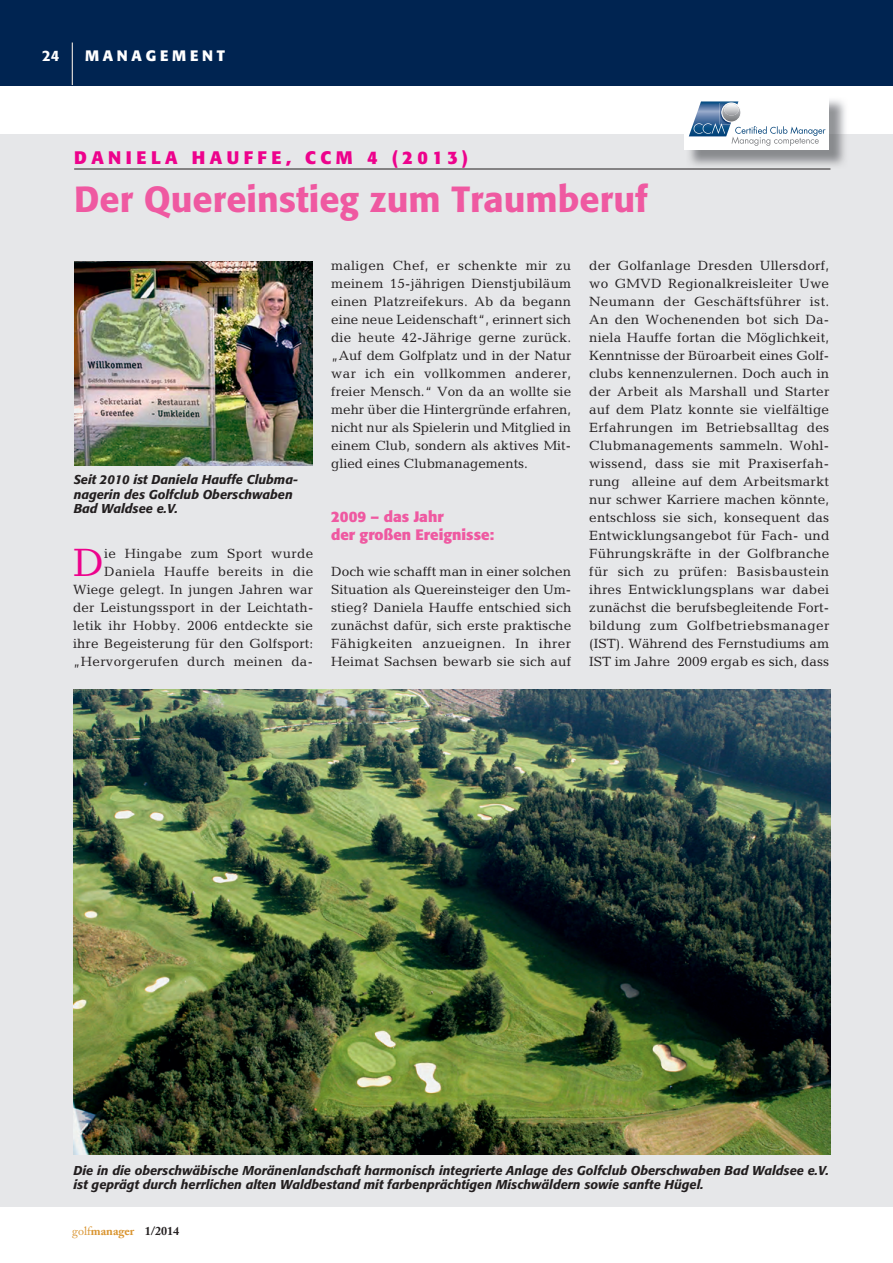
<style>
.page{position:relative;width:893px;height:1263px;background:#fff}
.page>*{position:absolute;margin:0;border:0;box-sizing:border-box;transform-origin:0 0}
.t1{font:39.9px "Candida";color:#ed028c}
.t2{font:500 36px "Formata";color:#ef59a1}
.t3{font:700 18px "Formata";letter-spacing:.25em;color:#ed028c}
.t4{font:700 15px/18px "Formata";color:#ef59a1}
.t5{font:700 15px "Formata";letter-spacing:.25em;color:#fff}
.t6{font:500 15px "Formata";color:#fff}
.t7{font:13.5px/18px "Candida";letter-spacing:.01em;color:#231f20;text-align:justify}
.t8{font:italic 500 12.75px/14.4px "Formata";color:#231f20}
.t9{font:700 12px "Adobe Caslon Pro";color:#d9942f}
.s1{font-weight:400}
.s2{color:#231f20}
</style>
<div class="page">
<div style="left:0;top:0;width:893px;height:85px;background:#002451"></div>
<hr style="left:72px;top:43px;width:1px;height:42px;background:#fff">
<div style="left:0;top:134px;width:893px;height:1072px;background:#e6e7e9"></div>
<img style="left:687px;top:100px;width:158px;height:69px">
<div style="left:684px;top:95px;width:145px;height:55px;background:#fff"></div>
<img style="left:689px;top:101px;width:49px;height:36px">
<img style="left:720px;top:103px;width:18px;height:21px">
<img style="left:722px;top:103px;width:17px;height:19px">
<img style="left:724px;top:104px;width:15px;height:12px;border-radius:50%">
<div style="left:721px;top:103px;width:20px;height:19px;border:1px solid #fff;border-radius:50%"></div>
<svg style="left:694px;top:123px;width:31px;height:11px"></svg>
<svg style="left:731px;top:126px;width:94px;height:20px"></svg>
<hr style="left:74px;top:169px;width:756px;height:1px;background:#231f20">
<img style="left:74px;top:261px;width:238px;height:204px">
<img style="left:74px;top:689px;width:756px;height:465px">
<p class="t6" style="left:42px;top:49px;width:19px">24</p>
<p class="t5" style="left:85px;top:49px;width:142px">MANAGEMENT</p>
<h3 class="t3" style="left:74px;top:150px;width:396px">DANIELA HAUFFE, CCM 4 (2013)</h3>
<h2 class="t2" style="left:74px;top:183px;width:575px">Der Quereinstieg zum Traumberuf</h2>
<p class="t8" style="left:74px;top:473px;width:226px">Seit 2010 ist Daniela Hauffe Clubma&shy;nagerin des Golfclub Oberschwaben<br>Bad Waldsee e.V.</p>
<p class="t7" style="left:73px;top:546px;width:242px;text-align:right">ie Hingabe zum Sport wurde Daniela Hauffe bereits in die Wiege gelegt. In jungen Jahren war der Leistungssport in der Leichtath&shy;letik ihr Hobby. 2006 entdeckte sie ihre Begeisterung für den Golfsport: „Hervorgerufen durch meinen da-</p>
<h1 class="t1" style="left:73px;top:548px;width:33px">D</h1>
<p class="t7" style="left:331px;top:258px;width:242px">maligen Chef, er schenkte mir zu meinem 15-jährigen Dienstjubiläum einen Platzreifekurs. Ab da begann eine neue Leidenschaft“, erinnert sich die heute 42-Jährige gerne zurück. „Auf dem Golfplatz und in der Natur war ich ein vollkommen anderer, freier Mensch.“ Von da an wollte sie mehr über die Hintergründe erfahren, nicht nur als Spielerin und Mitglied in einem Club, sondern als aktives Mit&shy;glied eines Clubmanagements.</p>
<p class="t4" style="left:331px;top:509px;width:165px">2009 – das Jahr<br>der großen Ereignisse:</p>
<p class="t7" style="left:331px;top:564px;width:242px">Doch wie schafft man in einer solchen Situation als Quereinsteiger den Um&shy;stieg? Daniela Hauffe entschied sich zunächst dafür, sich erste praktische Fähigkeiten anzueignen. In ihrer Heimat Sachsen bewarb sie sich auf</p>
<p class="t7" style="left:589px;top:258px;width:242px">der Golfanlage Dresden Ullersdorf, wo GMVD Regionalkreisleiter Uwe Neumann der Geschäftsführer ist.<br>An den Wochenenden bot sich Da&shy;niela Hauffe fortan die Möglichkeit, Kenntnisse der Büroarbeit eines Golf&shy;clubs kennenzulernen. Doch auch in der Arbeit als Marshall und Starter auf dem Platz konnte sie vielfältige Erfahrungen im Betriebsalltag des Clubmanagements sammeln. Wohl&shy;wissend, dass sie mit Praxiserfah&shy;rung alleine auf dem Arbeitsmarkt nur schwer Karriere machen könnte, entschloss sie sich, konsequent das Entwicklungsangebot für Fach- und Führungskräfte in der Golfbranche für sich zu prüfen: Basisbaustein ihres Entwicklungsplans war dabei zunächst die berufsbegleitende Fort&shy;bildung zum Golfbetriebsmanager (IST). Während des Fernstudiums am IST im Jahre 2009 ergab es sich, dass</p>
<p class="t8" style="left:74px;top:1164px;width:757px">Die in die oberschwäbische Moränenlandschaft harmonisch integrierte Anlage des Golfclub Oberschwaben Bad Waldsee e.V. ist geprägt durch herrlichen alten Waldbestand mit farbenprächtigen Mischwäldern sowie sanfte Hügel.</p>
<p class="t9" style="left:72px;top:1224px;width:109px"><span class="s1">golf</span>manager <span class="s2">1/2014</span></p>
</div>
